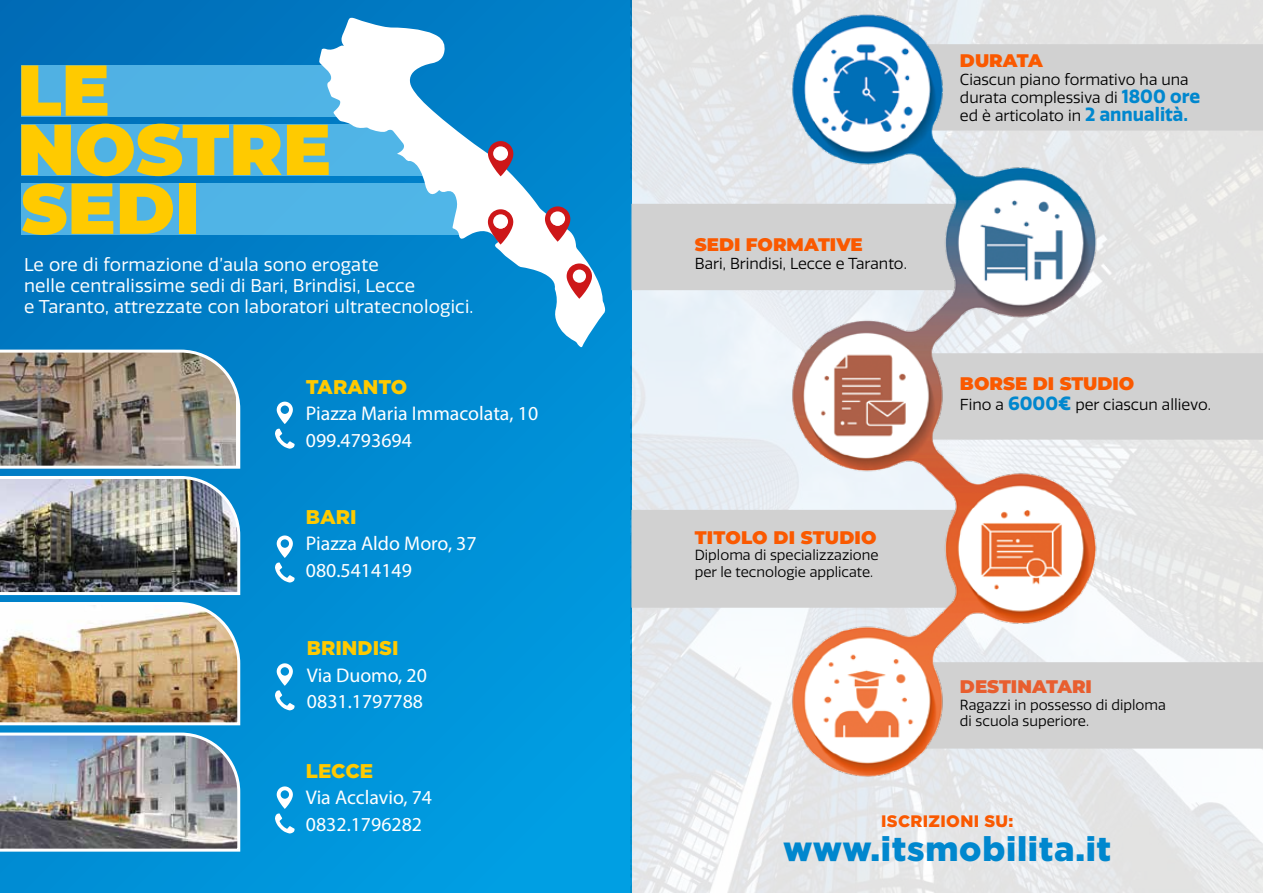
<style>
.page{position:relative;width:1263px;height:893px;background:#fff}
.page>*{position:absolute;margin:0;border:0;box-sizing:border-box;transform-origin:0 0}
.t1{font:900 71.85px/59.1px "Montserrat";color:#ffca00}
.t2{font:900 34.05px "Gotham";letter-spacing:.02em;color:#0087ce}
.t3{font:19.8px/26.5px "Myriad Pro";color:#fff}
.t4{font:900 19.8px "Gotham";color:#ffca00}
.t5{font:900 18.15px "Montserrat";color:#fa5900}
.t6{font:900 18.15px "Montserrat";color:#e85e2f}
.t7{font:18px/21px "Quatro";letter-spacing:.01em;color:#fff}
.t8{font:900 16.65px "Gotham";letter-spacing:.02em;color:#fa5900}
.t9{font:15.45px/18px "Quatro";color:#000}
.t10{font:14.25px/16.5px "Quatro";color:#000}
.s1{font-size:70.5px}
.s2{font-weight:700;font-size:18.6px;color:#0087ce}
</style>
<div class="page">
<div style="left:0;top:0;width:631px;height:893px;background:linear-gradient(to bottom,#0174be,#009ee3)"></div>
<img style="left:631px;top:0;width:632px;height:893px">
<div style="left:21px;top:65px;width:356px;height:51px;background:#50b2e4"></div>
<div style="left:21px;top:124px;width:415px;height:51px;background:#50b2e5"></div>
<div style="left:21px;top:183px;width:441px;height:51px;background:#50b3e5"></div>
<div style="left:1236px;top:44px;width:27px;height:87px;background:#d1d1d1"></div>
<div style="left:1236px;top:353px;width:27px;height:87px;background:#d1d1d1"></div>
<div style="left:1236px;top:662px;width:27px;height:87px;background:#d1d1d1"></div>
<div style="left:631px;top:204px;width:54px;height:86px;background:#d1d1d1"></div>
<div style="left:631px;top:510px;width:54px;height:98px;background:#d1d1d1"></div>
<svg style="left:319px;top:17px;width:286px;height:331px;fill:#0087cf"></svg>
<img style="left:685px;top:0;width:551px;height:805px">
<svg style="left:545px;top:206px;width:25px;height:36px"></svg>
<svg style="left:488px;top:141px;width:25px;height:35px"></svg>
<svg style="left:488px;top:209px;width:25px;height:35px"></svg>
<div style="left:550px;top:211px;width:15px;height:15px;background:#fff;border-radius:50%"></div>
<div style="left:493px;top:214px;width:15px;height:15px;background:#fff;border-radius:50%"></div>
<div style="left:493px;top:146px;width:15px;height:15px;background:#fff;border-radius:50%"></div>
<img style="left:0;top:348px;width:242px;height:513px">
<svg style="left:275px;top:402px;width:20px;height:47px"></svg>
<svg style="left:275px;top:535px;width:20px;height:48px"></svg>
<svg style="left:275px;top:663px;width:20px;height:47px"></svg>
<svg style="left:275px;top:786px;width:20px;height:47px"></svg>
<svg style="left:567px;top:263px;width:25px;height:36px"></svg>
<h1 class="t1" style="left:17px;top:56px;width:315px">LE<br>NOSTRE<br><span class="s1">S</span>EDI</h1>
<p class="t7" style="left:24px;top:254px;width:451px">Le ore di formazione d’aula sono erogate<br>nelle centralissime sedi di Bari, Brindisi, Lecce<br>e Taranto, attrezzate con laboratori ultratecnologici.</p>
<p class="t4" style="left:306px;top:375px;width:103px">TARANTO</p>
<p class="t3" style="left:306px;top:400px;width:234px">Piazza Maria Immacolata, 10<br>099.4793694</p>
<p class="t4" style="left:306px;top:505px;width:52px">BARI</p>
<p class="t3" style="left:306px;top:530px;width:172px">Piazza Aldo Moro, 37<br>080.5414149</p>
<p class="t4" style="left:307px;top:637px;width:93px">BRINDISI</p>
<p class="t3" style="left:307px;top:661px;width:122px">Via Duomo, 20<br>0831.1797788</p>
<p class="t4" style="left:306px;top:759px;width:69px">LECCE</p>
<p class="t3" style="left:306px;top:784px;width:128px">Via Acclavio, 74<br>0832.1796282</p>
<p class="t5" style="left:695px;top:231px;width:169px">SEDI FORMATIVE</p>
<p class="t9" style="left:695px;top:254px;width:214px">Bari, Brindisi, Lecce e Taranto.</p>
<p class="t5" style="left:695px;top:524px;width:183px">TITOLO DI STUDIO</p>
<p class="t10" style="left:695px;top:547px;width:185px">Diploma di specializzazione per le tecnologie applicate.</p>
<p class="t5" style="left:960px;top:47px;width:84px">DURATA</p>
<p class="t9" style="left:960px;top:71px;width:242px">Ciascun piano formativo ha una durata complessiva di <span class="s2">1800 ore </span>ed è articolato in <span class="s2">2 annualità.</span></p>
<p class="t5" style="left:960px;top:370px;width:176px">BORSE DI STUDIO</p>
<p class="t9" style="left:960px;top:396px;width:253px">Fino a <span class="s2">6000€</span> per ciascun allievo.</p>
<p class="t6" style="left:960px;top:673px;width:133px">DESTINATARI</p>
<p class="t10" style="left:960px;top:696px;width:207px">Ragazzi in possesso di diploma di scuola superiore.</p>
<p class="t8" style="left:881px;top:811px;width:134px">ISCRIZIONI SU:</p>
<h2 class="t2" style="left:783px;top:829px;width:330px">www.itsmobilita.it</h2>
</div>
